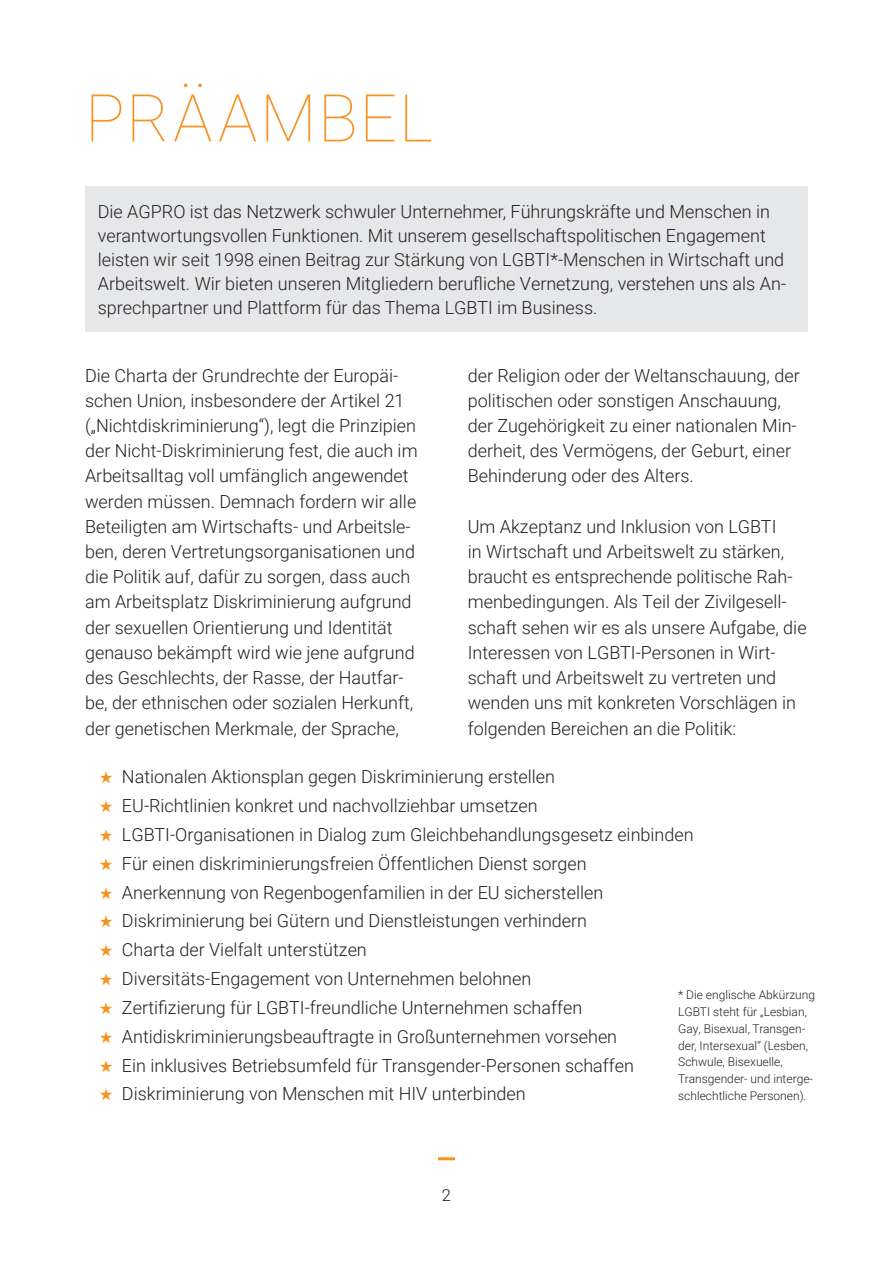
<style>
.page{position:relative;width:893px;height:1263px;background:#fff}
.page>*{position:absolute;margin:0;border:0;box-sizing:border-box;transform-origin:0 0}
.t1{font:100 66px "Roboto";letter-spacing:.03em;color:#f79324}
.t2{font:300 18px/25.2px "Roboto";color:#231f20}
.t3{font:300 16.5px "Roboto";color:#231f20}
.t4{font:300 12px/16.8px "Roboto";color:#231f20}
.s1{color:#f7931d}
</style>
<div class="page">
<hr style="left:438px;top:1157px;width:17px;height:3px;background:#f7931d">
<div style="left:85px;top:186px;width:723px;height:146px;background:#e6e7e9"></div>
<h1 class="t1" style="left:85px;top:72px;width:349px">PRÄAMBEL</h1>
<p class="t2" style="left:98px;top:199px;width:690px;line-height:24.2px">Die AGPRO ist das Netzwerk schwuler Unternehmer, Führungskräfte und Menschen in verantwortungsvollen Funktionen. Mit unserem gesellschaftspolitischen Engagement leisten wir seit 1998 einen Beitrag zur Stärkung von LGBTI*-Menschen in Wirtschaft und Arbeitswelt. Wir bieten unseren Mitgliedern berufliche Vernetzung, verstehen uns als An&shy;sprechpartner und Plattform für das Thema LGBTI im Business.</p>
<p class="t2" style="left:85px;top:362px;width:334px">Die Charta der Grundrechte der Europäi&shy;schen Union, insbesondere der Artikel 21 („Nichtdiskriminierung“), legt die Prinzipien der Nicht-Diskriminierung fest, die auch im Arbeitsalltag voll umfänglich angewendet werden müssen. Demnach fordern wir alle Beteiligten am Wirtschafts- und Arbeitsle&shy;ben, deren Vertretungsorganisationen und die Politik auf, dafür zu sorgen, dass auch am Arbeitsplatz Diskriminierung aufgrund der sexuellen Orientierung und Identität genauso bekämpft wird wie jene aufgrund des Geschlechts, der Rasse, der Hautfar&shy;be, der ethnischen oder sozialen Herkunft, der genetischen Merkmale, der Sprache,</p>
<p class="t2" style="left:468px;top:362px;width:333px">der Religion oder der Weltanschauung, der politischen oder sonstigen Anschauung, der Zugehörigkeit zu einer nationalen Min&shy;derheit, des Vermögens, der Geburt, einer Behinderung oder des Alters.</p>
<p class="t2" style="left:468px;top:513px;width:340px">Um Akzeptanz und Inklusion von LGBTI<br>in Wirtschaft und Arbeitswelt zu stärken, braucht es entsprechende politische Rah&shy;menbedingungen. Als Teil der Zivilgesell&shy;schaft sehen wir es als unsere Aufgabe, die Interessen von LGBTI-Personen in Wirt&shy;schaft und Arbeitswelt zu vertreten und wenden uns mit konkreten Vorschlägen in folgenden Bereichen an die Politik:</p>
<p class="t2" style="left:100px;top:764px;width:457px"><span class="s1">★</span> Nationalen Aktionsplan gegen Diskriminierung erstellen</p>
<p class="t2" style="left:100px;top:792px;width:440px"><span class="s1">★</span> EU-Richtlinien konkret und nachvollziehbar umsetzen</p>
<p class="t2" style="left:100px;top:821px;width:595px"><span class="s1">★</span> LGBTI-Organisationen in Dialog zum Gleichbehandlungsgesetz einbinden</p>
<p class="t2" style="left:100px;top:850px;width:489px"><span class="s1">★</span> Für einen diskriminierungsfreien Öffentlichen Dienst sorgen</p>
<p class="t2" style="left:100px;top:879px;width:505px"><span class="s1">★</span> Anerkennung von Regenbogenfamilien in der EU sicherstellen</p>
<p class="t2" style="left:100px;top:908px;width:489px"><span class="s1">★</span> Diskriminierung bei Gütern und Dienstleistungen verhindern</p>
<p class="t2" style="left:100px;top:936px;width:269px"><span class="s1">★</span> Charta der Vielfalt unterstützen</p>
<p class="t2" style="left:100px;top:965px;width:433px"><span class="s1">★</span> Diversitäts-Engagement von Unternehmen belohnen</p>
<p class="t2" style="left:100px;top:994px;width:484px"><span class="s1">★</span> Zertifizierung für LGBTI-freundliche Unternehmen schaffen</p>
<p class="t2" style="left:100px;top:1023px;width:519px"><span class="s1">★</span> Antidiskriminierungsbeauftragte in Großunternehmen vorsehen</p>
<p class="t2" style="left:100px;top:1052px;width:536px"><span class="s1">★</span> Ein inklusives Betriebsumfeld für Transgender-Personen schaffen</p>
<p class="t2" style="left:100px;top:1081px;width:428px"><span class="s1">★</span> Diskriminierung von Menschen mit HIV unterbinden</p>
<p class="t4" style="left:678px;top:986px;width:138px">* Die englische Abkürzung<br>LGBTI steht für „Lesbian,<br>Gay, Bisexual, Transgen&shy;der, Intersexual“ (Lesben,<br>Schwule, Bisexuelle,<br>Transgender- und interge&shy;schlechtliche Personen).</p>
<p class="t3" style="left:442px;top:1183px;width:11px">2</p>
</div>
